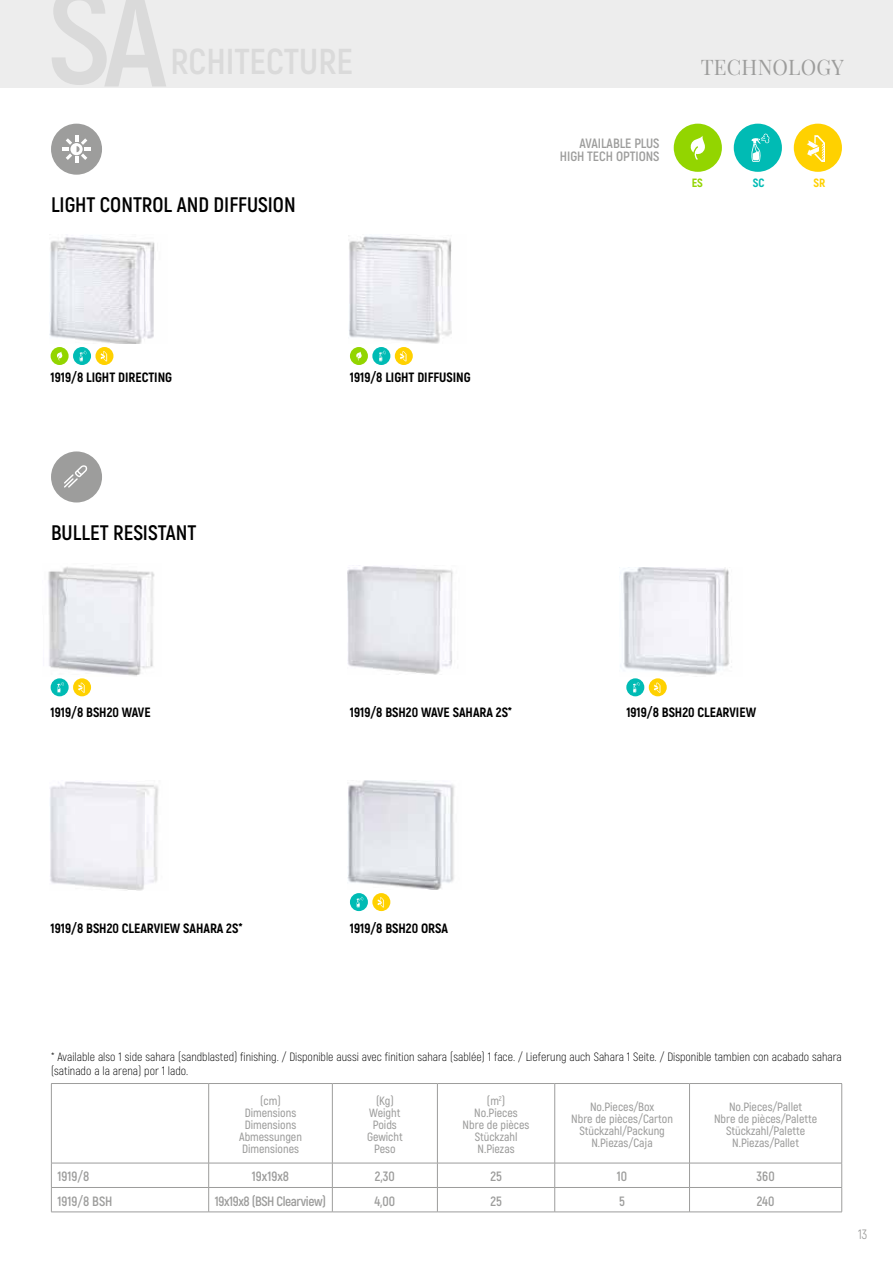
<style>
.page{position:relative;width:893px;height:1263px;background:#fff}
.page>*{position:absolute;margin:0;border:0;box-sizing:border-box;transform-origin:0 0}
.t1{font:700 21px "Akrobat";color:#000}
.t2{font:21px "Playfair Display";letter-spacing:.01em;color:#9d9d9c}
.t3{font:800 13.5px "Akrobat";color:#000}
.t4{font:700 13.5px/13px "Akrobat";color:#9d9d9c;text-align:right}
.t5{font:700 13.5px "Akrobat";letter-spacing:-.03em;color:#9d9d9c}
.t6{font:13.5px "Akrobat";color:#9d9d9c}
.t7{font:600 12px/12px "Akrobat";color:#9d9d9c;text-align:center}
.t8{font:300 12px/13.5px "Akrobat";color:#000}
.t9{font:800 12px "Akrobat";color:#93d500}
.t10{font:800 12px "Akrobat";color:#00bbb4}
.t11{font:800 12px "Akrobat";color:#ffd100}
</style>
<div class="page">
<div style="left:0;top:0;width:893px;height:87px;background:#ededed"></div>
<hr style="left:51px;top:1083px;width:158px;height:1px;background:#9d9d9c">
<hr style="left:51px;top:1084px;width:1px;height:79px;background:#9d9d9c">
<hr style="left:209px;top:1083px;width:123px;height:1px;background:#9d9d9c">
<hr style="left:208px;top:1084px;width:1px;height:79px;background:#9d9d9c">
<hr style="left:332px;top:1083px;width:105px;height:1px;background:#9d9d9c">
<hr style="left:332px;top:1084px;width:1px;height:79px;background:#9d9d9c">
<hr style="left:437px;top:1083px;width:118px;height:1px;background:#9d9d9c">
<hr style="left:437px;top:1084px;width:1px;height:79px;background:#9d9d9c">
<hr style="left:555px;top:1083px;width:134px;height:1px;background:#9d9d9c">
<hr style="left:554px;top:1084px;width:1px;height:79px;background:#9d9d9c">
<hr style="left:689px;top:1083px;width:153px;height:1px;background:#9d9d9c">
<hr style="left:689px;top:1084px;width:1px;height:79px;background:#9d9d9c">
<hr style="left:841px;top:1084px;width:1px;height:79px;background:#9d9d9c">
<hr style="left:51px;top:1163px;width:158px;height:1px;background:#9d9d9c">
<hr style="left:209px;top:1163px;width:123px;height:1px;background:#9d9d9c">
<hr style="left:332px;top:1163px;width:105px;height:1px;background:#9d9d9c">
<hr style="left:437px;top:1163px;width:118px;height:1px;background:#9d9d9c">
<hr style="left:555px;top:1163px;width:134px;height:1px;background:#9d9d9c">
<hr style="left:689px;top:1163px;width:153px;height:1px;background:#9d9d9c">
<hr style="left:51px;top:1187px;width:158px;height:1px;background:#9d9d9c">
<svg style="left:51px;top:1163px;width:1px;height:48px"></svg>
<hr style="left:209px;top:1187px;width:123px;height:1px;background:#9d9d9c">
<svg style="left:208px;top:1163px;width:1px;height:48px"></svg>
<hr style="left:332px;top:1187px;width:105px;height:1px;background:#9d9d9c">
<svg style="left:332px;top:1163px;width:1px;height:48px"></svg>
<hr style="left:437px;top:1187px;width:118px;height:1px;background:#9d9d9c">
<svg style="left:437px;top:1163px;width:1px;height:48px"></svg>
<hr style="left:555px;top:1187px;width:134px;height:1px;background:#9d9d9c">
<svg style="left:554px;top:1163px;width:1px;height:48px"></svg>
<hr style="left:689px;top:1187px;width:153px;height:1px;background:#9d9d9c">
<svg style="left:689px;top:1163px;width:1px;height:48px"></svg>
<svg style="left:841px;top:1163px;width:1px;height:48px"></svg>
<hr style="left:51px;top:1211px;width:158px;height:1px;background:#9d9d9c">
<hr style="left:209px;top:1211px;width:123px;height:1px;background:#9d9d9c">
<hr style="left:332px;top:1211px;width:105px;height:1px;background:#9d9d9c">
<hr style="left:437px;top:1211px;width:118px;height:1px;background:#9d9d9c">
<hr style="left:555px;top:1211px;width:134px;height:1px;background:#9d9d9c">
<hr style="left:689px;top:1211px;width:153px;height:1px;background:#9d9d9c">
<img style="left:50px;top:235px;width:105px;height:109px">
<img style="left:349px;top:236px;width:103px;height:108px">
<img style="left:50px;top:781px;width:109px;height:109px">
<img style="left:348px;top:780px;width:107px;height:109px">
<div style="left:51px;top:124px;width:51px;height:51px;background:#9d9d9c;border-radius:50%"></div>
<svg style="left:63px;top:135px;width:27px;height:28px"></svg>
<div style="left:51px;top:451px;width:51px;height:51px;background:#9d9d9c;border-radius:50%"></div>
<svg style="left:64px;top:465px;width:23px;height:23px"></svg>
<img style="left:48px;top:567px;width:107px;height:109px">
<img style="left:348px;top:566px;width:105px;height:109px">
<img style="left:620px;top:568px;width:110px;height:109px">
<div style="left:73px;top:678px;width:18px;height:18px;background:#ffd100;border-radius:50%"></div>
<svg style="left:78px;top:683px;width:7px;height:10px"></svg>
<div style="left:51px;top:678px;width:18px;height:18px;background:#00bbb4;border-radius:50%"></div>
<svg style="left:57px;top:682px;width:7px;height:11px"></svg>
<div style="left:372px;top:893px;width:18px;height:18px;background:#ffd100;border-radius:50%"></div>
<svg style="left:377px;top:897px;width:7px;height:10px"></svg>
<div style="left:350px;top:893px;width:18px;height:18px;background:#00bbb4;border-radius:50%"></div>
<svg style="left:356px;top:897px;width:7px;height:10px"></svg>
<div style="left:649px;top:678px;width:18px;height:18px;background:#ffd100;border-radius:50%"></div>
<svg style="left:654px;top:683px;width:6px;height:10px"></svg>
<div style="left:626px;top:678px;width:18px;height:18px;background:#00bbb4;border-radius:50%"></div>
<svg style="left:633px;top:682px;width:7px;height:11px"></svg>
<div style="left:794px;top:124px;width:48px;height:48px;background:#ffd100;border-radius:50%"></div>
<svg style="left:807px;top:135px;width:18px;height:27px"></svg>
<div style="left:734px;top:124px;width:48px;height:48px;background:#00bbb4;border-radius:50%"></div>
<svg style="left:751px;top:133px;width:18px;height:29px"></svg>
<div style="left:674px;top:124px;width:48px;height:48px;background:#93d500;border-radius:50%"></div>
<svg style="left:690px;top:136px;width:15px;height:24px"></svg>
<div style="left:51px;top:347px;width:18px;height:18px;background:#93d500;border-radius:50%"></div>
<svg style="left:57px;top:351px;width:5px;height:9px"></svg>
<div style="left:95px;top:347px;width:18px;height:18px;background:#ffd100;border-radius:50%"></div>
<svg style="left:100px;top:351px;width:7px;height:10px"></svg>
<svg style="left:73px;top:347px;width:18px;height:18px"></svg>
<svg style="left:80px;top:351px;width:6px;height:10px"></svg>
<div style="left:350px;top:347px;width:18px;height:18px;background:#93d500;border-radius:50%"></div>
<svg style="left:356px;top:351px;width:6px;height:9px"></svg>
<div style="left:395px;top:347px;width:18px;height:18px;background:#ffd100;border-radius:50%"></div>
<svg style="left:400px;top:351px;width:6px;height:10px"></svg>
<div style="left:372px;top:347px;width:18px;height:18px;background:#00bbb4;border-radius:50%"></div>
<svg style="left:379px;top:351px;width:7px;height:10px"></svg>
<h1 class="t1" style="left:51px;top:191px;width:246px">LIGHT CONTROL AND DIFFUSION</h1>
<p class="t3" style="left:51px;top:369px;width:123px">1919/8 LIGHT DIRECTING</p>
<h1 class="t1" style="left:51px;top:519px;width:147px">BULLET RESISTANT</h1>
<p class="t3" style="left:350px;top:369px;width:122px">1919/8 LIGHT DIFFUSING</p>
<p class="t4" style="left:560px;top:136px;width:101px">AVAILABLE PLUS<br>HIGH TECH OPTIONS</p>
<h1 class="t2" style="left:701px;top:54px;width:145px">TECHNOLOGY</h1>
<p class="t9" style="left:692px;top:175px;width:13px">ES</p>
<p class="t10" style="left:753px;top:175px;width:13px">SC</p>
<p class="t11" style="left:813px;top:175px;width:13px">SR</p>
<p class="t3" style="left:51px;top:704px;width:101px">1919/8 BSH20 WAVE</p>
<p class="t3" style="left:350px;top:704px;width:164px">1919/8 BSH20 WAVE SAHARA 2S*</p>
<p class="t3" style="left:626px;top:704px;width:131px">1919/8 BSH20 CLEARVIEW</p>
<p class="t3" style="left:51px;top:919px;width:193px">1919/8 BSH20 CLEARVIEW SAHARA 2S*</p>
<p class="t3" style="left:350px;top:919px;width:100px">1919/8 BSH20 ORSA</p>
<p class="t8" style="left:51px;top:1050px;width:792px">* Available also 1 side sahara (sandblasted) finishing. / Disponible aussi avec finition sahara (sablée) 1 face. / Lieferung auch Sahara 1 Seite. / Disponible tambien con acabado sahara (satinado a la arena) por 1 lado.</p>
<p class="t7" style="left:239px;top:1094px;width:64px">(cm)<br>Dimensions<br>Dimensions<br>Abmessungen<br>Dimensiones</p>
<p class="t7" style="left:367px;top:1094px;width:37px">(Kg)<br>Weight<br>Poids<br>Gewicht<br>Peso</p>
<p class="t7" style="left:463px;top:1094px;width:68px">(m<sup>2</sup>)<br>No.Pieces<br>Nbre de pièces<br>Stückzahl<br>N.Piezas</p>
<p class="t7" style="left:571px;top:1100px;width:103px">No.Pieces/Box<br>Nbre de pièces/Carton<br>Stückzahl/Packung<br>N.Piezas/Caja</p>
<p class="t7" style="left:714px;top:1100px;width:105px">No.Pieces/Pallet<br>Nbre de pièces/Palette<br>Stückzahl/Palette<br>N.Piezas/Pallet</p>
<p class="t4" style="left:57px;top:1170px;width:33px">1919/8</p>
<p class="t4" style="left:252px;top:1170px;width:39px">19x19x8</p>
<p class="t4" style="left:375px;top:1170px;width:22px">2,30</p>
<p class="t4" style="left:490px;top:1170px;width:13px">25</p>
<p class="t4" style="left:617px;top:1170px;width:12px">10</p>
<p class="t4" style="left:757px;top:1170px;width:20px">360</p>
<p class="t4" style="left:57px;top:1194px;width:57px">1919/8 BSH</p>
<p class="t5" style="left:215px;top:1193px;width:113px">19x19x8 (BSH Clearview)</p>
<p class="t4" style="left:374px;top:1194px;width:22px">4,00</p>
<p class="t4" style="left:490px;top:1194px;width:13px">25</p>
<p class="t4" style="left:619px;top:1194px;width:7px">5</p>
<p class="t4" style="left:757px;top:1194px;width:19px">240</p>
<p class="t6" style="left:858px;top:1226px;width:11px">13</p>
</div>
